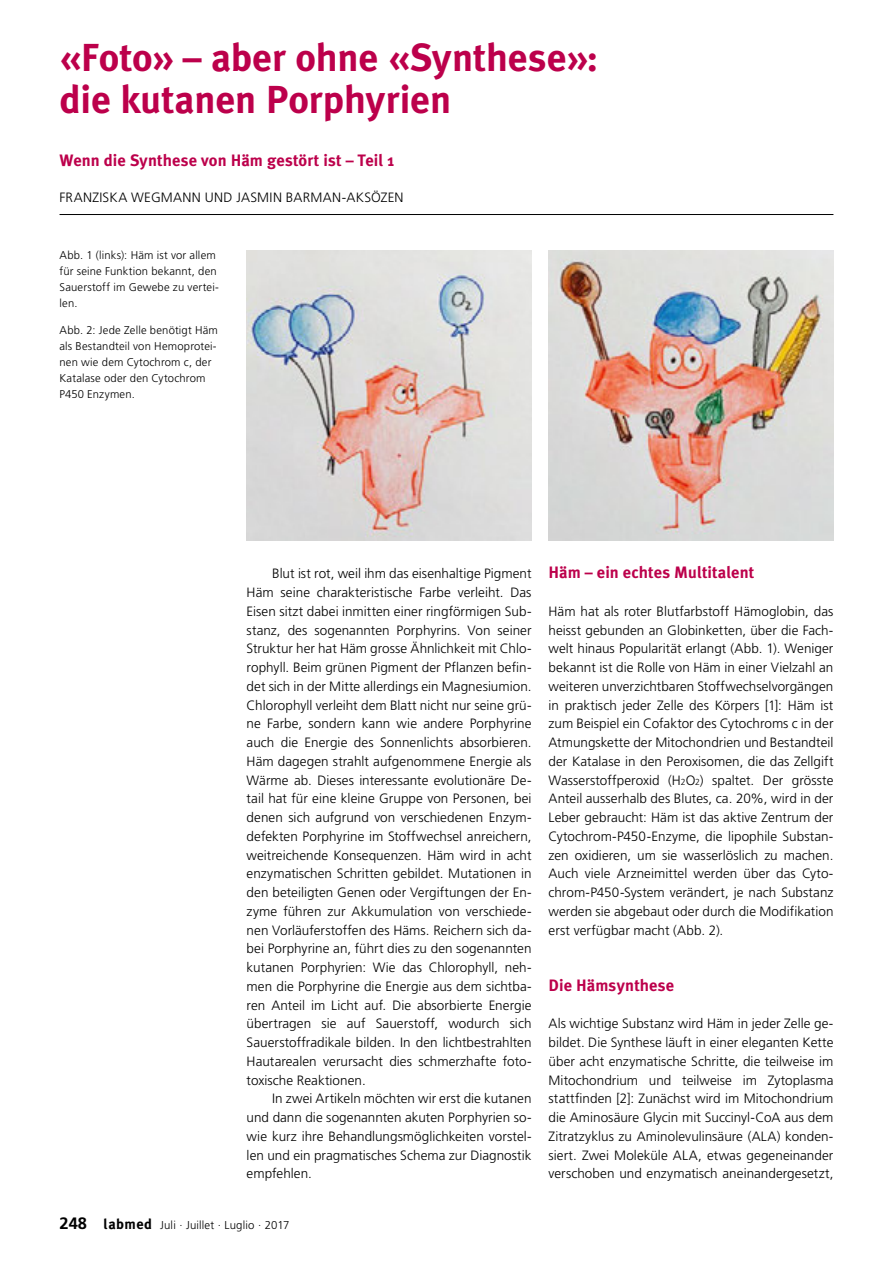
<style>
.page{position:relative;width:893px;height:1263px;background:#fff}
.page>*{position:absolute;margin:0;border:0;box-sizing:border-box;transform-origin:0 0}
.t1{font:700 39px/42px "Meta Plus";color:#bc004b}
.t2{font:700 16.5px "Meta Plus";letter-spacing:.005em;color:#bc004b}
.t3{font:300 13.5px/18.8px "Frutiger LT Std";letter-spacing:.005em;color:#000;text-align:justify}
.t4{font:300 11.4px "Frutiger LT Std";letter-spacing:.015em;color:#000}
.t5{font:300 11.25px/15.9px "Frutiger LT Std";letter-spacing:.015em;color:#000}
.s1{font-weight:700;font-size:16.5px}
.s2{font-family:"Meta Plus";font-weight:700;font-size:14.4px}
.s3{font-size:8.7px}
</style>
<div class="page">
<hr style="left:60px;top:214px;width:773px;height:1px;background:#000">
<img style="left:247px;top:250px;width:284px;height:291px">
<img style="left:549px;top:250px;width:284px;height:291px">
<h1 class="t1" style="left:60px;top:37px;width:540px">«Foto» – aber ohne «Synthese»: die kutanen Porphyrien</h1>
<p class="t2" style="left:60px;top:150px;width:336px">Wenn die Synthese von Häm gestört ist – Teil 1</p>
<p class="t3" style="left:60px;top:188px;width:346px">FRANZISKA WEGMANN UND JASMIN BARMAN-AKSÖZEN</p>
<p class="t5" style="left:60px;top:248px;width:161px">Abb. 1 (links): Häm ist vor allem für seine Funktion bekannt, den<br>Sauerstoff im Gewebe zu vertei&shy;len.</p>
<p class="t5" style="left:60px;top:323px;width:160px">Abb. 2: Jede Zelle benötigt Häm als Bestandteil von Hemoprotei&shy;nen wie dem Cytochrom c, der<br>Katalase oder den Cytochrom<br>P450 Enzymen.</p>
<p class="t3" style="left:247px;top:564px;width:286px;text-indent:26px">Blut ist rot, weil ihm das eisenhaltige Pigment Häm seine charakteristische Farbe verleiht. Das Eisen sitzt dabei inmitten einer ringförmigen Sub&shy;stanz, des sogenannten Porphyrins. Von seiner Struktur her hat Häm grosse Ähnlichkeit mit Chlo&shy;rophyll. Beim grünen Pigment der Pflanzen befin&shy;det sich in der Mitte allerdings ein Magnesiumion.<br>Chlorophyll verleiht dem Blatt nicht nur seine grü&shy;ne Farbe, sondern kann wie andere Porphyrine auch die Energie des Sonnenlichts absorbieren.<br>Häm dagegen strahlt aufgenommene Energie als Wärme ab. Dieses interessante evolutionäre De&shy;tail hat für eine kleine Gruppe von Personen, bei denen sich aufgrund von verschiedenen Enzym&shy;defekten Porphyrine im Stoffwechsel anreichern, weitreichende Konsequenzen. Häm wird in acht enzymatischen Schritten gebildet. Mutationen in den beteiligten Genen oder Vergiftungen der En&shy;zyme führen zur Akkumulation von verschiede&shy;nen Vorläuferstoffen des Häms. Reichern sich da&shy;bei Porphyrine an, führt dies zu den sogenannten kutanen Porphyrien: Wie das Chlorophyll, neh&shy;men die Porphyrine die Energie aus dem sichtba&shy;ren Anteil im Licht auf. Die absorbierte Energie übertragen sie auf Sauerstoff, wodurch sich Sauerstoffradikale bilden. In den lichtbestrahlten Hautarealen verursacht dies schmerzhafte foto&shy;toxische Reaktionen.</p>
<p class="t3" style="left:247px;top:1089px;width:286px;text-indent:26px">In zwei Artikeln möchten wir erst die kutanen und dann die sogenannten akuten Porphyrien so&shy;wie kurz ihre Behandlungsmöglichkeiten vorstel&shy;len und ein pragmatisches Schema zur Diagnostik empfehlen.</p>
<p class="t4" style="left:60px;top:1218px;width:231px"><span class="s1">248</span> <span class="s2">labmed</span> Juli · Juillet · Luglio · 2017</p>
<p class="t2" style="left:549px;top:563px;width:207px">Häm – ein echtes Multitalent</p>
<p class="t3" style="left:549px;top:602px;width:286px">Häm hat als roter Blutfarbstoff Hämoglobin, das heisst gebunden an Globinketten, über die Fach&shy;welt hinaus Popularität erlangt (Abb. 1). Weniger bekannt ist die Rolle von Häm in einer Vielzahl an weiteren unverzichtbaren Stoffwechselvorgängen in praktisch jeder Zelle des Körpers [1]: Häm ist zum Beispiel ein Cofaktor des Cytochroms c in der Atmungskette der Mitochondrien und Bestandteil der Katalase in den Peroxisomen, die das Zellgift Wasserstoffperoxid (H<span class="s3">2</span>O<span class="s3">2</span>) spaltet. Der grösste Anteil ausserhalb des Blutes, ca. 20%, wird in der Leber gebraucht: Häm ist das aktive Zentrum der Cytochrom-P450-Enzyme, die lipophile Substan&shy;zen oxidieren, um sie wasserlöslich zu machen.<br>Auch viele Arzneimittel werden über das Cyto&shy;chrom-P450-System verändert, je nach Substanz werden sie abgebaut oder durch die Modifikation erst verfügbar macht (Abb. 2).</p>
<p class="t2" style="left:549px;top:975px;width:127px">Die Hämsynthese</p>
<p class="t3" style="left:549px;top:1014px;width:286px">Als wichtige Substanz wird Häm in jeder Zelle ge&shy;bildet. Die Synthese läuft in einer eleganten Kette über acht enzymatische Schritte, die teilweise im Mitochondrium und teilweise im Zytoplasma stattfinden [2]: Zunächst wird im Mitochondrium die Aminosäure Glycin mit Succinyl-CoA aus dem Zitratzyklus zu Aminolevulinsäure (ALA) konden&shy;siert. Zwei Moleküle ALA, etwas gegeneinander verschoben und enzymatisch aneinandergesetzt,</p>
</div>
